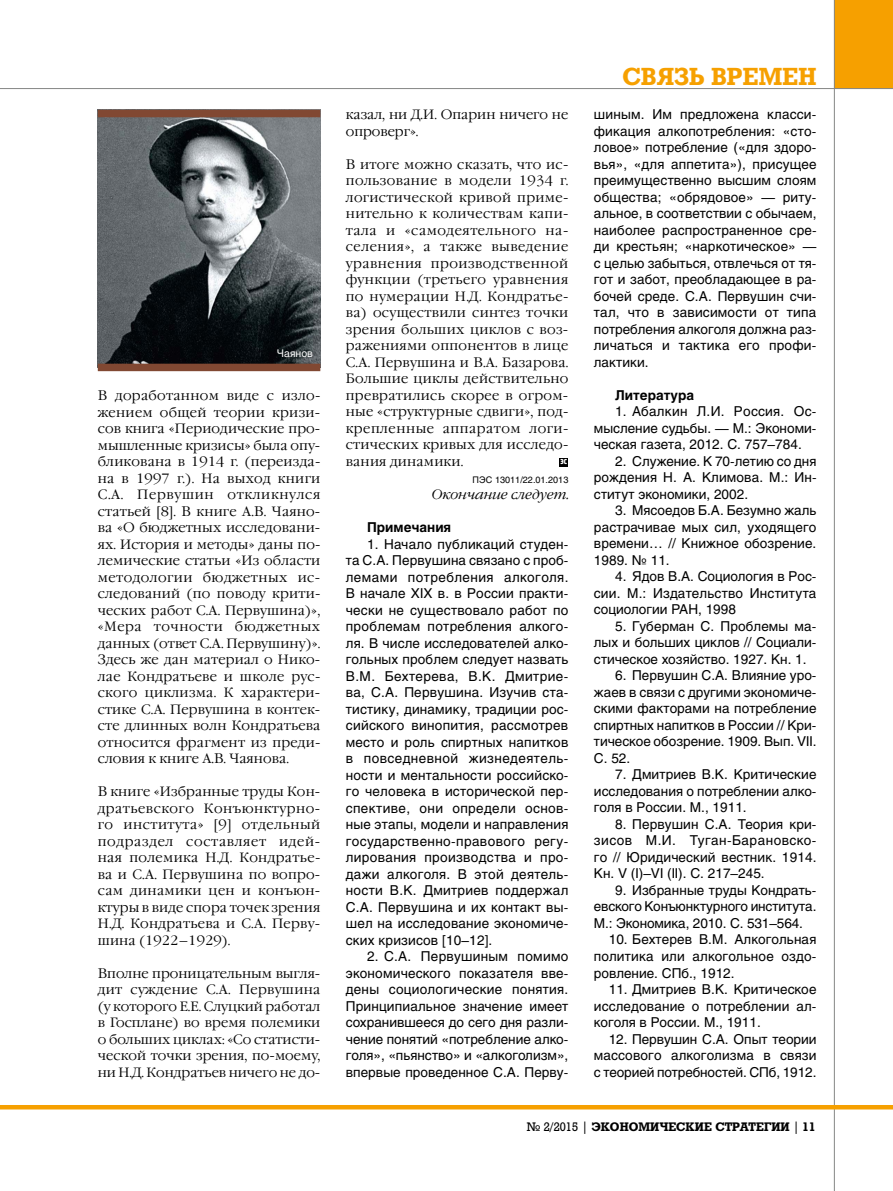
<style>
.page{position:relative;width:893px;height:1191px;background:#fff}
.page>*{position:absolute;margin:0;border:0;box-sizing:border-box;transform-origin:0 0}
.t1{font:700 24px "Rodeo";letter-spacing:-.005em;color:#f6a000}
.t2{font:13.5px/16.5px "Helios";color:#000;text-align:justify}
.t3{font:300 13.5px/16.5px "Garamond C";letter-spacing:.01em;color:#000;text-align:justify}
.t4{font:700 13.5px "Helios";color:#000}
.t5{font:italic 300 13.5px "Garamond C";color:#000}
.t6{font:700 12px "Rodeo";color:#000}
.t7{font:10.5px "Helios";color:#fff}
.t8{font:9px "Helios";color:#000}
.t9{font:9px "Hermes C";color:#fff}
.s1{font-weight:400}
</style>
<div class="page">
<div style="left:834px;top:0;width:59px;height:89px;background:#f6a000"></div>
<hr style="left:0;top:88px;width:893px;height:1px;background:#868786">
<hr style="left:834px;top:0;width:1px;height:1191px;background:#868786">
<hr style="left:0;top:1105px;width:893px;height:4px;background:#f6a000">
<div style="left:559px;top:458px;width:9px;height:8px;background:#000"></div>
<img style="left:98px;top:117px;width:222px;height:247px">
<div style="left:98px;top:110px;width:222px;height:7px;background:#814832"></div>
<div style="left:98px;top:364px;width:222px;height:7px;background:#814832"></div>
<p class="t7" style="left:277px;top:347px;width:38px">Чаянов</p>
<p class="t3" style="left:98px;top:387px;width:224px">В доработанном виде с изло&shy;жением общей теории кризи&shy;сов книга «Периодические про&shy;мышленные кризисы» была опу&shy;бликована в 1914 г. (переизда&shy;на в 1997 г.). На выход книги С.А. Первушин откликнулся статьей [8]. В книге А.В. Чаяно&shy;ва «О бюджетных исследовани&shy;ях. История и методы» даны по&shy;лемические статьи «Из области методологии бюджетных ис&shy;следований (по поводу крити&shy;ческих работ С.А. Первушина)», «Мера точности бюджетных данных (ответ С.А. Первушину)».<br>Здесь же дан материал о Нико&shy;лае Кондратьеве и школе рус&shy;ского циклизма. К характери&shy;стике С.А. Первушина в контек&shy;сте длинных волн Кондратьева относится фрагмент из преди&shy;словия к книге А.В. Чаянова.</p>
<p class="t3" style="left:98px;top:783px;width:224px">В книге «Избранные труды Кон&shy;дратьевского Конъюнктурно&shy;го института» [9] отдельный подраздел составляет идей&shy;ная полемика Н.Д. Кондратье&shy;ва и С.А. Первушина по вопро&shy;сам динамики цен и конъюн&shy;ктуры в виде спора точек зрения Н.Д. Кондратьева и С.А. Перву&shy;шина (1922–1929).</p>
<p class="t3" style="left:98px;top:965px;width:224px">Вполне проницательным выгля&shy;дит суждение С.А. Первушина (у которого Е.Е. Слуцкий работал в Госплане) во время полемики о больших циклах: «Со статисти&shy;ческой точки зрения, по-моему, ни Н.Д. Кондратьев ничего не до-</p>
<p class="t3" style="left:346px;top:107px;width:224px">казал, ни Д.И. Опарин ничего не опроверг».</p>
<p class="t3" style="left:346px;top:156px;width:224px">В итоге можно сказать, что ис&shy;пользование в модели 1934 г. логистической кривой приме&shy;нительно к количествам капи&shy;тала и «самодеятельного на&shy;селения», а также выведение уравнения производственной функции (третьего уравнения по нумерации Н.Д. Кондратье&shy;ва) осуществили синтез точки зрения больших циклов с воз&shy;ражениями оппонентов в лице С.А. Первушина и В.А. Базарова.<br>Большие циклы действительно превратились скорее в огром&shy;ные «структурные сдвиги», под&shy;крепленные аппаратом логи&shy;стических кривых для исследо&shy;вания динамики.</p>
<p class="t9" style="left:560px;top:456px;width:8px">эс</p>
<p class="t8" style="left:473px;top:474px;width:97px">ПЭС 13011/22.01.2013</p>
<p class="t5" style="left:432px;top:487px;width:138px">Окончание следует.</p>
<p class="t4" style="left:367px;top:519px;width:86px">Примечания</p>
<p class="t2" style="left:346px;top:535px;width:224px;text-indent:21px">1. Начало публикаций студен&shy;та С.А. Первушина связано с проб&shy;лемами потребления алкоголя.<br>В начале XIX в. в России практи&shy;чески не существовало работ по проблемам потребления алкого&shy;ля. В числе исследователей алко&shy;гольных проблем следует назвать В.М. Бехтерева, В.К. Дмитрие&shy;ва, С.А. Первушина. Изучив ста&shy;тистику, динамику, традиции рос&shy;сийского винопития, рассмотрев место и роль спиртных напитков в повседневной жизнедеятель&shy;ности и ментальности российско&shy;го человека в исторической пер&shy;спективе, они определи основ&shy;ные этапы, модели и направления государственно-правового регу&shy;лирования производства и про&shy;дажи алкоголя. В этой деятель&shy;ности В.К. Дмитриев поддержал С.А. Первушина и их контакт вы&shy;шел на исследование экономиче&shy;ских кризисов [10–12].</p>
<p class="t2" style="left:346px;top:948px;width:224px;text-indent:21px">2. С.А. Первушиным помимо экономического показателя вве&shy;дены социологические понятия.<br>Принципиальное значение имеет сохранившееся до сего дня разли&shy;чение понятий «потребление алко&shy;голя», «пьянство» и «алкоголизм», впервые проведенное С.А. Перву-</p>
<h1 class="t1" style="left:623px;top:62px;width:195px">СВЯЗЬ ВРЕМЕН</h1>
<p class="t2" style="left:594px;top:106px;width:224px">шиным. Им предложена класси&shy;фикация алкопотребления: «сто&shy;ловое» потребление («для здоро&shy;вья», «для аппетита»), присущее преимущественно высшим слоям общества; «обрядовое» — риту&shy;альное, в соответствии с обычаем, наиболее распространенное сре&shy;ди крестьян; «наркотическое» — с целью забыться, отвлечься от тя&shy;гот и забот, преобладающее в ра&shy;бочей среде. С.А. Первушин счи&shy;тал, что в зависимости от типа потребления алкоголя должна раз&shy;личаться и тактика его профи&shy;лактики.</p>
<p class="t4" style="left:615px;top:387px;width:81px">Литература</p>
<p class="t2" style="left:594px;top:403px;width:224px;text-indent:21px">1. Абалкин Л.И. Россия. Ос&shy;мысление судьбы. — М.: Экономи&shy;ческая газета, 2012. С. 757–784.</p>
<p class="t2" style="left:594px;top:453px;width:224px;text-indent:21px">2. Служение. К 70-летию со дня рождения Н. А. Климова. М.: Ин&shy;ститут экономики, 2002.</p>
<p class="t2" style="left:594px;top:502px;width:224px;text-indent:21px">3. Мясоедов Б.А. Безумно жаль растрачивае мых сил, уходящего времени… // Книжное обозрение.<br>1989. № 11.</p>
<p class="t2" style="left:594px;top:568px;width:224px;text-indent:21px">4. Ядов В.А. Социология в Рос&shy;сии. М.: Издательство Института социологии РАН, 1998</p>
<p class="t2" style="left:594px;top:618px;width:224px;text-indent:21px">5. Губерман С. Проблемы ма&shy;лых и больших циклов // Социали&shy;стическое хозяйство. 1927. Кн. 1.</p>
<p class="t2" style="left:594px;top:667px;width:224px;text-indent:21px">6. Первушин С.А. Влияние уро&shy;жаев в связи с другими экономиче&shy;скими факторами на потребление спиртных напитков в России // Кри&shy;тическое обозрение. 1909. Вып. VII.<br>С. 52.</p>
<p class="t2" style="left:594px;top:766px;width:224px;text-indent:21px">7. Дмитриев В.К. Критические исследования о потреблении алко&shy;голя в России. М., 1911.</p>
<p class="t2" style="left:594px;top:816px;width:224px;text-indent:21px">8. Первушин С.А. Теория кри&shy;зисов М.И. Туган-Барановско&shy;го // Юридический вестник. 1914.<br>Кн. V (I)–VI (II). С. 217–245.</p>
<p class="t2" style="left:594px;top:881px;width:224px;text-indent:21px">9. Избранные труды Кондрать&shy;евского Конъюнктурного института.<br>М.: Экономика, 2010. С. 531–564.</p>
<p class="t2" style="left:594px;top:931px;width:224px;text-indent:15px">10. Бехтерев В.М. Алкогольная политика или алкогольное оздо&shy;ровление. СПб., 1912.</p>
<p class="t2" style="left:594px;top:980px;width:224px;text-indent:15px">11. Дмитриев В.К. Критическое исследование о потреблении ал&shy;коголя в России. М., 1911.</p>
<p class="t2" style="left:594px;top:1030px;width:224px;text-indent:15px">12. Первушин С.А. Опыт теории массового алкоголизма в связи с теорией потребностей. СПб, 1912.</p>
<p class="t6" style="left:527px;top:1119px;width:290px"><span class="s1">№ 2/2015 |</span> ЭКОНОМИЧЕСКИЕ СТРАТЕГИИ <span class="s1">|</span> 11</p>
</div>
